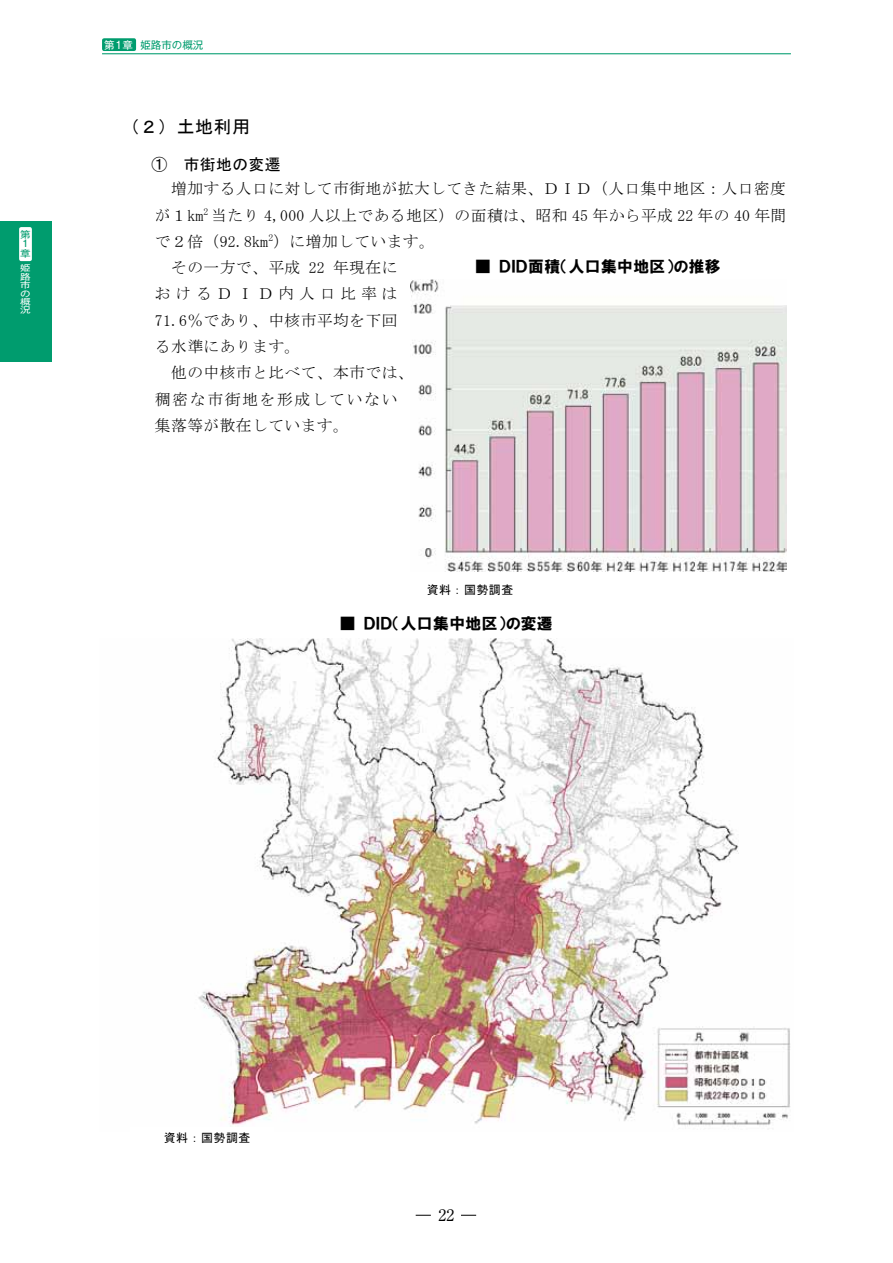
<style>
.page{position:relative;width:893px;height:1263px;background:#fff}
.page>*{position:absolute;margin:0;border:0;box-sizing:border-box;transform-origin:0 0}
.t1{font:18px "MS Gothic";color:#000}
.t2{font:15.75px "MS Mincho";letter-spacing:.03em;color:#000}
.t3{font:15.75px "HGP Soei Kakugothic UB";letter-spacing:.03em;color:#000}
.t4{font:15.75px "MS Mincho";letter-spacing:.11em;color:#000}
.t5{font:15.75px "MS Mincho";letter-spacing:.31em;color:#000}
.t6{font:15.75px "MS Gothic";letter-spacing:.03em;color:#000}
.t7{font:15.75px "Ryumin Pro";color:#000}
.t8{font:12px "MS Gothic";letter-spacing:.035em;color:#000}
.t9{font:10.5px "Gothic MB101 Pro";color:#009c6e}
.t10{font:9.45px/9.4px "Gothic MB101 Pro";color:#009c6e;scale:1.11 1}
.t11{font:8.4px/8.4px "Gothic MB101 Pro";color:#fff;text-align:justify;scale:1.25 1}
.s1{color:#fff}
</style>
<div class="page">
<svg style="left:416px;top:1215px;width:15px;height:1px"></svg>
<svg style="left:461px;top:1215px;width:15px;height:1px"></svg>
<div style="left:0;top:221px;width:51px;height:140px;background:#009c6e"></div>
<div style="left:19px;top:227px;width:13px;height:34px;background:#fff;border-radius:2px"></div>
<div style="left:102px;top:38px;width:34px;height:13px;background:#009c6e;border-radius:2px"></div>
<hr style="left:102px;top:53px;width:689px;height:1px;background:#009c6e">
<img style="left:198px;top:638px;width:593px;height:489px">
<img style="left:410px;top:280px;width:376px;height:291px">
<p class="t10" style="left:20px;top:228px;width:11px">第<br>１章</p>
<p class="t11" style="left:20px;top:263px;width:10px">姫路市の概況</p>
<p class="t9" style="left:104px;top:36px;width:101px"><span class="s1">第１章</span> 姫路市の概況</p>
<p class="t1" style="left:121px;top:117px;width:130px">（２）土地利用</p>
<p class="t6" style="left:151px;top:156px;width:131px">① 市街地の変遷</p>
<p class="t2" style="left:171px;top:181px;width:616px">増加する人口に対して市街地が拡大してきた結果、ＤＩＤ（人口集中地区：人口密度</p>
<p class="t2" style="left:155px;top:207px;width:633px">が１km<sup>2</sup> 当たり 4,000 人以上である地区）の面積は、昭和 45 年から平成 22 年の 40 年間</p>
<p class="t2" style="left:155px;top:233px;width:281px">で２倍（92.8km<sup>2</sup>）に増加しています。</p>
<p class="t2" style="left:171px;top:260px;width:228px">その一方で、平成 22 年現在に</p>
<p class="t5" style="left:155px;top:286px;width:244px">おけるＤＩＤ内人口比率は</p>
<p class="t2" style="left:155px;top:312px;width:244px">71.6％であり、中核市平均を下回</p>
<p class="t2" style="left:155px;top:338px;width:147px">る水準にあります。</p>
<p class="t2" style="left:171px;top:365px;width:244px">他の中核市と比べて、本市では、</p>
<p class="t4" style="left:155px;top:391px;width:244px">稠密な市街地を形成していない</p>
<p class="t2" style="left:155px;top:417px;width:195px">集落等が散在しています。</p>
<p class="t3" style="left:475px;top:259px;width:247px">■ ＤＩＤ面積（人口集中地区）の推移</p>
<p class="t8" style="left:427px;top:583px;width:88px">資料：国勢調査</p>
<p class="t3" style="left:340px;top:616px;width:215px">■ ＤＩＤ（人口集中地区）の変遷</p>
<p class="t8" style="left:164px;top:1132px;width:88px">資料：国勢調査</p>
<p class="t2" style="left:439px;top:1197px;width:17px">22</p>
<p class="t7" style="left:439px;top:1203px;width:17px">22</p>
</div>
